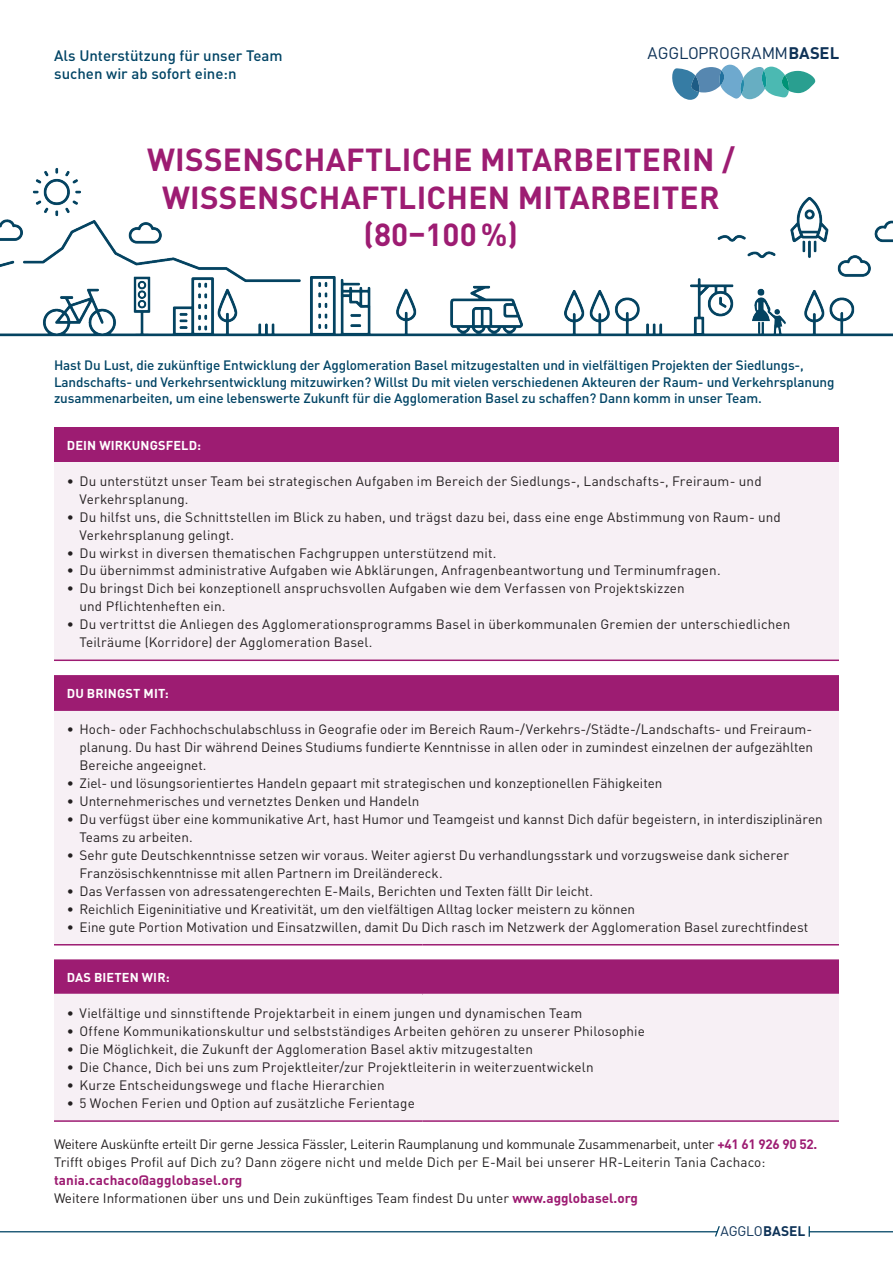
<style>
.page{position:relative;width:893px;height:1263px;background:#fff}
.page>*{position:absolute;margin:0;border:0;box-sizing:border-box;transform-origin:0 0}
.t1{font:700 31.5px/37.8px "DINOT";letter-spacing:.01em;color:#9d1c72;text-align:center}
.t2{font:16.5px "DIN";color:#0e3257}
.t3{font:500 15px "DIN";color:#004465}
.t4{font:13.8px "DIN";letter-spacing:-.015em;color:#0e3257}
.t5{font:13.5px/18px "DINOT";letter-spacing:.01em;color:#231f20}
.t6{font:500 13.5px/16.2px "DIN";letter-spacing:-.01em;color:#004465}
.t7{font:13.5px/18px "DINOT";letter-spacing:-.02em;color:#231f20}
.t8{font:700 12.75px "DINOT";letter-spacing:.01em;color:#fff}
.s1{font-weight:700}
.s2{font-weight:700;color:#9d1c72}
</style>
<div class="page">
<img style="left:0;top:168px;width:893px;height:169px">
<svg style="left:714px;top:1226px;width:6px;height:11px"></svg>
<hr style="left:0;top:1231px;width:717px;height:1px;background:#004465">
<hr style="left:809px;top:1231px;width:84px;height:1px;background:#004465">
<div style="left:54px;top:427px;width:785px;height:35px;background:#9d1c72"></div>
<div style="left:54px;top:462px;width:785px;height:198px;background:#f7f0f5"></div>
<hr style="left:54px;top:659px;width:785px;height:2px;background:#9d1c72">
<div style="left:54px;top:675px;width:785px;height:36px;background:#9d1c72"></div>
<div style="left:54px;top:711px;width:785px;height:234px;background:#f7f0f5"></div>
<hr style="left:54px;top:944px;width:369px;height:1px;background:#9d1c72">
<hr style="left:423px;top:944px;width:416px;height:1px;background:#9d1c72">
<div style="left:54px;top:959px;width:785px;height:35px;background:#9d1c72"></div>
<div style="left:54px;top:995px;width:785px;height:126px;background:#f7f0f5"></div>
<hr style="left:54px;top:994px;width:369px;height:3px;background:#f7f0f5">
<hr style="left:423px;top:994px;width:416px;height:3px;background:#f7f0f5">
<hr style="left:54px;top:1120px;width:369px;height:2px;background:#9d1c72">
<hr style="left:423px;top:1120px;width:416px;height:2px;background:#9d1c72">
<svg style="left:672px;top:65px;width:144px;height:35px"></svg>
<p class="t3" style="left:54px;top:46px;width:230px">Als Unterstützung für unser Team</p>
<p class="t2" style="left:648px;top:42px;width:193px">AGGLOPROGRAMM<span class="s1">BASEL</span></p>
<p class="t3" style="left:54px;top:64px;width:184px">suchen wir ab sofort eine:n</p>
<h1 class="t1" style="left:147px;top:140px;width:589px">WISSENSCHAFTLICHE MITARBEITERIN /<br>WISSENSCHAFTLICHEN MITARBEITER (80–100%)</h1>
<p class="t6" style="left:54px;top:357px;width:782px">Hast Du Lust, die zukünftige Entwicklung der Agglomeration Basel mitzugestalten und in vielfältigen Projekten der Siedlungs-,<br>Landschafts- und Verkehrsentwicklung mitzuwirken? Willst Du mit vielen verschiedenen Akteuren der Raum- und Verkehrsplanung zusammenarbeiten, um eine lebenswerte Zukunft für die Agglomeration Basel zu schaffen? Dann komm in unser Team.</p>
<p class="t8" style="left:67px;top:437px;width:136px">DEIN WIRKUNGSFELD:</p>
<p class="t5" style="left:80px;top:471px;width:684px;text-indent:-13px">• Du unterstützt unser Team bei strategischen Aufgaben im Bereich der Siedlungs-, Landschafts-, Freiraum- und<br>Verkehrsplanung.</p>
<p class="t5" style="left:80px;top:507px;width:703px;text-indent:-13px">• Du hilfst uns, die Schnittstellen im Blick zu haben, und trägst dazu bei, dass eine enge Abstimmung von Raum- und<br>Verkehrsplanung gelingt.</p>
<p class="t5" style="left:67px;top:543px;width:431px">• Du wirkst in diversen thematischen Fachgruppen unterstützend mit.</p>
<p class="t5" style="left:67px;top:561px;width:655px">• Du übernimmst administrative Aufgaben wie Abklärungen, Anfragenbeantwortung und Terminumfragen.</p>
<p class="t5" style="left:80px;top:579px;width:607px;text-indent:-13px">• Du bringst Dich bei konzeptionell anspruchsvollen Aufgaben wie dem Verfassen von Projektskizzen und Pflichtenheften ein.</p>
<p class="t5" style="left:80px;top:615px;width:712px;text-indent:-13px">• Du vertrittst die Anliegen des Agglomerationsprogramms Basel in überkommunalen Gremien der unterschiedlichen<br>Teilräume (Korridore) der Agglomeration Basel.</p>
<p class="t8" style="left:67px;top:685px;width:104px">DU BRINGST MIT:</p>
<p class="t5" style="left:80px;top:720px;width:735px;text-align:justify;text-indent:-13px">• Hoch- oder Fachhochschulabschluss in Geografie oder im Bereich Raum-/Verkehrs-/Städte-/Landschafts- und Freiraum&shy;planung. Du hast Dir während Deines Studiums fundierte Kenntnisse in allen oder in zumindest einzelnen der aufgezählten Bereiche angeeignet.</p>
<p class="t5" style="left:67px;top:774px;width:597px">• Ziel- und lösungsorientiertes Handeln gepaart mit strategischen und konzeptionellen Fähigkeiten</p>
<p class="t5" style="left:67px;top:792px;width:354px">• Unternehmerisches und vernetztes Denken und Handeln</p>
<p class="t5" style="left:80px;top:810px;width:745px;text-indent:-13px">• Du verfügst über eine kommunikative Art, hast Humor und Teamgeist und kannst Dich dafür begeistern, in interdisziplinären<br>Teams zu arbeiten.</p>
<p class="t5" style="left:80px;top:846px;width:711px;text-indent:-13px">• Sehr gute Deutschkenntnisse setzen wir voraus. Weiter agierst Du verhandlungsstark und vorzugsweise dank sicherer<br>Französischkenntnisse mit allen Partnern im Dreiländereck.</p>
<p class="t5" style="left:67px;top:882px;width:528px">• Das Verfassen von adressatengerechten E-Mails, Berichten und Texten fällt Dir leicht.</p>
<p class="t5" style="left:67px;top:900px;width:570px">• Reichlich Eigeninitiative und Kreativität, um den vielfältigen Alltag locker meistern zu können</p>
<p class="t5" style="left:67px;top:918px;width:743px">• Eine gute Portion Motivation und Einsatzwillen, damit Du Dich rasch im Netzwerk der Agglomeration Basel zurechtfindest</p>
<p class="t8" style="left:67px;top:969px;width:104px">DAS BIETEN WIR:</p>
<p class="t5" style="left:67px;top:1004px;width:517px">• Vielfältige und sinnstiftende Projektarbeit in einem jungen und dynamischen Team</p>
<p class="t5" style="left:67px;top:1022px;width:580px">• Offene Kommunikationskultur und selbstständiges Arbeiten gehören zu unserer Philosophie</p>
<p class="t5" style="left:67px;top:1040px;width:468px">• Die Möglichkeit, die Zukunft der Agglomeration Basel aktiv mitzugestalten</p>
<p class="t5" style="left:67px;top:1058px;width:528px">• Die Chance, Dich bei uns zum Projektleiter/zur Projektleiterin in weiterzuentwickeln</p>
<p class="t5" style="left:67px;top:1076px;width:320px">• Kurze Entscheidungswege und flache Hierarchien</p>
<p class="t5" style="left:67px;top:1094px;width:350px">• 5 Wochen Ferien und Option auf zusätzliche Ferientage</p>
<p class="t7" style="left:54px;top:1135px;width:765px">Weitere Auskünfte erteilt Dir gerne Jessica Fässler, Leiterin Raumplanung und kommunale Zusammenarbeit, unter <span class="s2">+41 61 926 90 52.<br></span>Trifft obiges Profil auf Dich zu? Dann zögere nicht und melde Dich per E-Mail bei unserer HR-Leiterin Tania Cachaco:</p>
<p class="t5" style="left:54px;top:1171px;width:585px"><span class="s2">tania.cachaco@agglobasel.org<br></span>Weitere Informationen über uns und Dein zukünftiges Team findest Du unter <span class="s2">www.agglobasel.org</span></p>
<p class="t4" style="left:721px;top:1223px;width:86px">AGGLO<span class="s1">BASEL</span></p>
</div>
